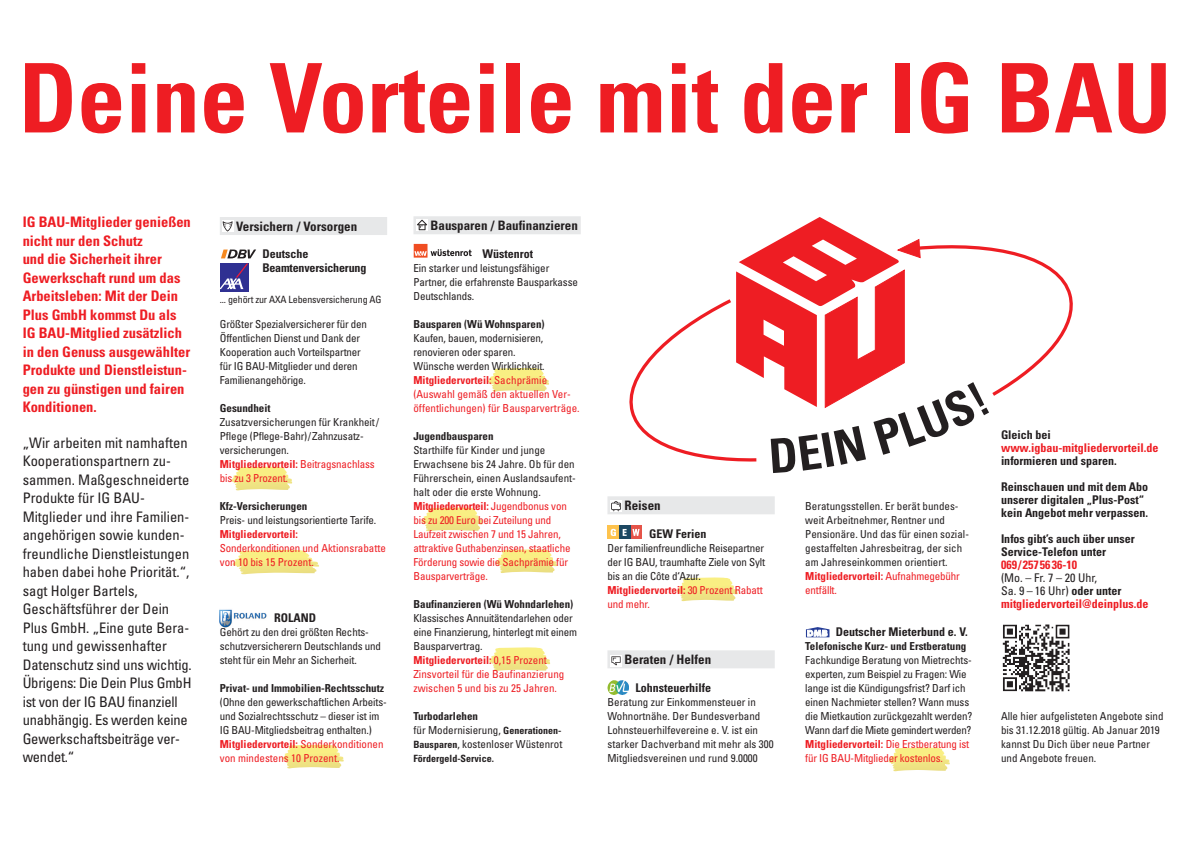
<style>
.page{position:relative;width:1191px;height:842px;background:#fff}
.page>*{position:absolute;margin:0;border:0;box-sizing:border-box;transform-origin:0 0}
.t1{font:700 condensed 96px "Univers";color:#ee1d23}
.t2{font:condensed 14.5px/18.5px "Univers";color:#231f20}
.t3{font:700 condensed 14.5px/18.5px "Univers";color:#ee1d23}
.t4{font:700 condensed 13px "Univers";color:#231f20}
.t5{font:700 condensed 12px/13px "Univers";color:#231f20}
.t6{font:700 condensed 12px/13px "Univers";color:#ee1d23}
.t7{font:condensed 11px/14px "Univers";letter-spacing:-.015em;color:#231f20}
.t8{font:condensed 11px/14px "Univers";letter-spacing:-.015em;color:#ee1d23}
.t9{font:700 condensed 11px "Univers";color:#231f20}
.t10{font:700 condensed 11px "Univers";color:#ee1d23}
.t11{font:condensed 10px "Univers";letter-spacing:-.015em;color:#231f20}
.t12{font:700 condensed 10px "Univers";color:#231f20}
.s1{font-weight:700;color:#ee1d23}
.s2{color:#ee1d23}
.s3{color:#231f20}
.s4{font-weight:700}
.s5{font-weight:700;font-size:10px}
.s6{font-weight:400;color:#231f20}
</style>
<div class="page">
<svg style="left:629px;top:217px;width:443px;height:256px"></svg>
<svg style="left:231px;top:466px;width:61px;height:25px"></svg>
<svg style="left:232px;top:549px;width:87px;height:25px"></svg>
<svg style="left:282px;top:744px;width:62px;height:25px"></svg>
<svg style="left:488px;top:368px;width:61px;height:24px"></svg>
<svg style="left:421px;top:507px;width:62px;height:24px"></svg>
<svg style="left:495px;top:549px;width:62px;height:24px"></svg>
<svg style="left:676px;top:577px;width:62px;height:24px"></svg>
<svg style="left:489px;top:647px;width:61px;height:24px"></svg>
<svg style="left:888px;top:747px;width:62px;height:24px"></svg>
<div style="left:220px;top:217px;width:167px;height:18px;background:#e7e8e9"></div>
<svg style="left:222px;top:221px;width:11px;height:11px"></svg>
<svg style="left:223px;top:221px;width:9px;height:10px"></svg>
<svg style="left:221px;top:250px;width:35px;height:8px"></svg>
<div style="left:220px;top:264px;width:28px;height:28px;background:linear-gradient(to right,#2f3092,#2f3092)"></div>
<svg style="left:220px;top:264px;width:28px;height:25px"></svg>
<img style="left:220px;top:609px;width:47px;height:18px">
<div style="left:413px;top:216px;width:168px;height:18px;background:#e7e8e9"></div>
<svg style="left:414px;top:244px;width:57px;height:14px"></svg>
<svg style="left:416px;top:219px;width:12px;height:12px"></svg>
<svg style="left:417px;top:220px;width:10px;height:10px"></svg>
<div style="left:607px;top:496px;width:167px;height:18px;background:#e7e8e9"></div>
<div style="left:607px;top:650px;width:167px;height:18px;background:#e7e8e9"></div>
<svg style="left:641px;top:526px;width:1px;height:13px"></svg>
<div style="left:607px;top:526px;width:12px;height:13px;background:#fec34d"></div>
<svg style="left:610px;top:529px;width:6px;height:7px"></svg>
<div style="left:630px;top:526px;width:11px;height:13px;background:#e55449"></div>
<svg style="left:632px;top:529px;width:7px;height:7px"></svg>
<div style="left:619px;top:526px;width:11px;height:13px;background:#1c4862"></div>
<svg style="left:622px;top:529px;width:4px;height:7px"></svg>
<svg style="left:610px;top:655px;width:11px;height:11px"></svg>
<svg style="left:611px;top:656px;width:9px;height:9px"></svg>
<img style="left:607px;top:681px;width:21px;height:13px">
<div style="left:610px;top:500px;width:11px;height:12px;background:#fff"></div>
<svg style="left:611px;top:501px;width:10px;height:10px"></svg>
<svg style="left:806px;top:627px;width:23px;height:10px"></svg>
<svg style="left:1002px;top:624px;width:68px;height:68px"></svg>
<h1 class="t1" style="left:19px;top:63px;width:1154px">Deine Vorteile mit der IG BAU</h1>
<p class="t3" style="left:23px;top:214px;width:170px">IG BAU-Mitglieder genießen nicht nur den Schutz<br>und die Sicherheit ihrer<br>Gewerkschaft rund um das<br>Arbeitsleben: Mit der Dein<br>Plus GmbH kommst Du als<br>IG BAU-Mitglied zusätzlich in den Genuss ausgewählter<br>Produkte und Dienstleistun&shy;gen zu günstigen und fairen<br>Konditionen.</p>
<p class="t2" style="left:23px;top:435px;width:171px">„Wir arbeiten mit namhaften<br>Kooperationspartnern zu&shy;sammen. Maßgeschneiderte<br>Produkte für IG BAU-<br>Mitglieder und ihre Familien&shy;angehörigen sowie kunden&shy;freundliche Dienstleistungen haben dabei hohe Priorität.“, sagt Holger Bartels,<br>Geschäftsführer der Dein<br>Plus GmbH. „Eine gute Bera&shy;tung und gewissenhafter<br>Datenschutz sind uns wichtig.<br>Übrigens: Die Dein Plus GmbH ist von der IG BAU finanziell unabhängig. Es werden keine<br>Gewerkschaftsbeiträge ver&shy;wendet.“</p>
<p class="t4" style="left:236px;top:221px;width:122px">Versichern / Vorsorgen</p>
<p class="t5" style="left:262px;top:248px;width:106px;line-height:14px">Deutsche<br>Beamtenversicherung</p>
<p class="t11" style="left:220px;top:296px;width:163px">... gehört zur AXA Lebensversicherung AG</p>
<p class="t7" style="left:220px;top:318px;width:149px">Größter Spezialversicherer für den<br>Öffentlichen Dienst und Dank der<br>Kooperation auch Vorteilspartner für IG BAU-Mitglieder und deren<br>Familienangehörige.</p>
<p class="t9" style="left:220px;top:404px;width:52px">Gesundheit</p>
<p class="t7" style="left:220px;top:416px;width:161px">Zusatzversicherungen für Krankheit/<br>Pflege (Pflege-Bahr)/Zahnzusatz&shy;versicherungen.<br><span class="s1">Mitgliedervorteil:</span> <span class="s2">Beitragsnachlass bis zu 3 Prozent.</span></p>
<p class="t9" style="left:220px;top:502px;width:89px">Kfz-Versicherungen</p>
<p class="t7" style="left:220px;top:514px;width:158px">Preis- und leistungsorientierte Tarife.</p>
<p class="t10" style="left:220px;top:530px;width:80px">Mitgliedervorteil:</p>
<p class="t8" style="left:220px;top:542px;width:168px">Sonderkonditionen und Aktionsrabatte von 10 bis 15 Prozent.</p>
<p class="t5" style="left:274px;top:612px;width:43px">ROLAND</p>
<p class="t7" style="left:220px;top:626px;width:163px">Gehört zu den drei größten Rechts&shy;schutzversicherern Deutschlands und steht für ein Mehr an Sicherheit.</p>
<p class="t9" style="left:220px;top:684px;width:166px">Privat- und Immobilien-Rechtsschutz</p>
<p class="t7" style="left:220px;top:696px;width:168px">(Ohne den gewerkschaftlichen Arbeits&shy;und Sozialrechtsschutz – dieser ist im IG BAU-Mitgliedsbeitrag enthalten.)<br><span class="s1">Mitgliedervorteil:</span> <span class="s2">Sonderkonditionen von mindestens 10 Prozent.</span></p>
<p class="t4" style="left:430px;top:221px;width:149px">Bausparen / Baufinanzieren</p>
<p class="t5" style="left:482px;top:248px;width:52px">Wüstenrot</p>
<p class="t7" style="left:413px;top:262px;width:166px">Ein starker und leistungsfähiger<br>Partner, die erfahrenste Bausparkasse<br>Deutschlands.</p>
<p class="t9" style="left:413px;top:320px;width:133px">Bausparen (Wü Wohnsparen)</p>
<p class="t7" style="left:413px;top:332px;width:168px">Kaufen, bauen, modernisieren, renovieren oder sparen.<br>Wünsche werden Wirklichkeit.<br><span class="s1">Mitgliedervorteil:</span> <span class="s2">Sachprämie (Auswahl gemäß den aktuellen Ver&shy;öffentlichungen) für Bausparverträge.</span></p>
<p class="t9" style="left:413px;top:432px;width:82px">Jugendbausparen</p>
<p class="t8" style="left:413px;top:444px;width:164px"><span class="s3">Starthilfe für Kinder und junge Erwachsene bis 24 Jahre. Ob für den Führerschein, einen Auslandsaufent&shy;halt oder die erste Wohnung.<br></span><span class="s4">Mitgliedervorteil:</span> Jugendbonus von bis zu 200 Euro bei Zuteilung und Laufzeit zwischen 7 und 15 Jahren, attraktive Guthabenzinsen, staatliche Förderung sowie die Sachprämie für Bausparverträge.</p>
<p class="t9" style="left:413px;top:600px;width:161px">Baufinanzieren (Wü Wohndarlehen)</p>
<p class="t7" style="left:413px;top:612px;width:165px">Klassisches Annuitätendarlehen oder eine Finanzierung, hinterlegt mit einem Bausparvertrag.<br><span class="s1">Mitgliedervorteil:</span> <span class="s2">0,15 Prozent Zinsvorteil für die Baufinanzierung zwischen 5 und bis zu 25 Jahren.</span></p>
<p class="t7" style="left:413px;top:710px;width:150px"><span class="s4">Turbodarlehen<br></span>für Modernisierung, <span class="s5">Generationen-<br>Bausparen</span>, kostenloser Wüstenrot</p>
<p class="t12" style="left:413px;top:755px;width:82px">Fördergeld-Service.</p>
<p class="t4" style="left:624px;top:501px;width:38px">Reisen</p>
<p class="t5" style="left:649px;top:528px;width:59px">GEW Ferien</p>
<p class="t7" style="left:607px;top:542px;width:159px">Der familienfreundliche Reisepartner der IG BAU, traumhafte Ziele von Sylt bis an die Côte d‘Azur.<br><span class="s1">Mitgliedervorteil:</span> <span class="s2">30 Prozent Rabatt und mehr.</span></p>
<p class="t4" style="left:624px;top:655px;width:88px">Beraten / Helfen</p>
<p class="t5" style="left:635px;top:682px;width:77px">Lohnsteuerhilfe</p>
<p class="t7" style="left:607px;top:696px;width:168px">Beratung zur Einkommensteuer in Wohnortnähe. Der Bundesverband Lohnsteuerhilfevereine e. V. ist ein starker Dachverband mit mehr als 300<br>Mitgliedsvereinen und rund 9.0000</p>
<p class="t7" style="left:805px;top:500px;width:165px">Beratungsstellen. Er berät bundes&shy;weit Arbeitnehmer, Rentner und<br>Pensionäre. Und das für einen sozial&shy;gestaffelten Jahresbeitrag, der sich am Jahreseinkommen orientiert.<br><span class="s1">Mitgliedervorteil:</span> <span class="s2">Aufnahmegebühr entfällt.</span></p>
<p class="t5" style="left:836px;top:626px;width:134px">Deutscher Mieterbund e. V.</p>
<p class="t9" style="left:805px;top:642px;width:163px">Telefonische Kurz- und Erstberatung</p>
<p class="t7" style="left:805px;top:654px;width:168px">Fachkundige Beratung von Mietrechts&shy;experten, zum Beispiel zu Fragen: Wie lange ist die Kündigungsfrist? Darf ich einen Nachmieter stellen? Wann muss die Mietkaution zurückgezahlt werden?<br>Wann darf die Miete gemindert werden?<br><span class="s1">Mitgliedervorteil:</span> <span class="s2">Die Erstberatung ist für IG BAU-Mitglieder kostenlos.</span></p>
<p class="t5" style="left:1001px;top:429px;width:51px">Gleich bei</p>
<p class="t6" style="left:1001px;top:442px;width:159px">www.igbau-mitgliedervorteil.de</p>
<p class="t5" style="left:1001px;top:448px;width:149px;line-height:26px">informieren und sparen.<br>Reinschauen und mit dem Abo</p>
<p class="t5" style="left:1001px;top:494px;width:149px">unserer digitalen „Plus-Post“ kein Angebot mehr verpassen.</p>
<p class="t5" style="left:1001px;top:533px;width:135px">Infos gibt’s auch über unser<br>Service-Telefon unter</p>
<p class="t6" style="left:1001px;top:559px;width:78px">069/2575636-10</p>
<p class="t6" style="left:1001px;top:572px;width:149px"><span class="s6">(Mo. – Fr. 7 – 20 Uhr,<br>Sa. 9 – 16 Uhr)</span> <span class="s3">oder unter </span>mitgliedervorteil@deinplus.de</p>
<p class="t7" style="left:1001px;top:710px;width:164px">Alle hier aufgelisteten Angebote sind bis 31.12.2018 gültig. Ab Januar 2019 kannst Du Dich über neue Partner und Angebote freuen.</p>
</div>
